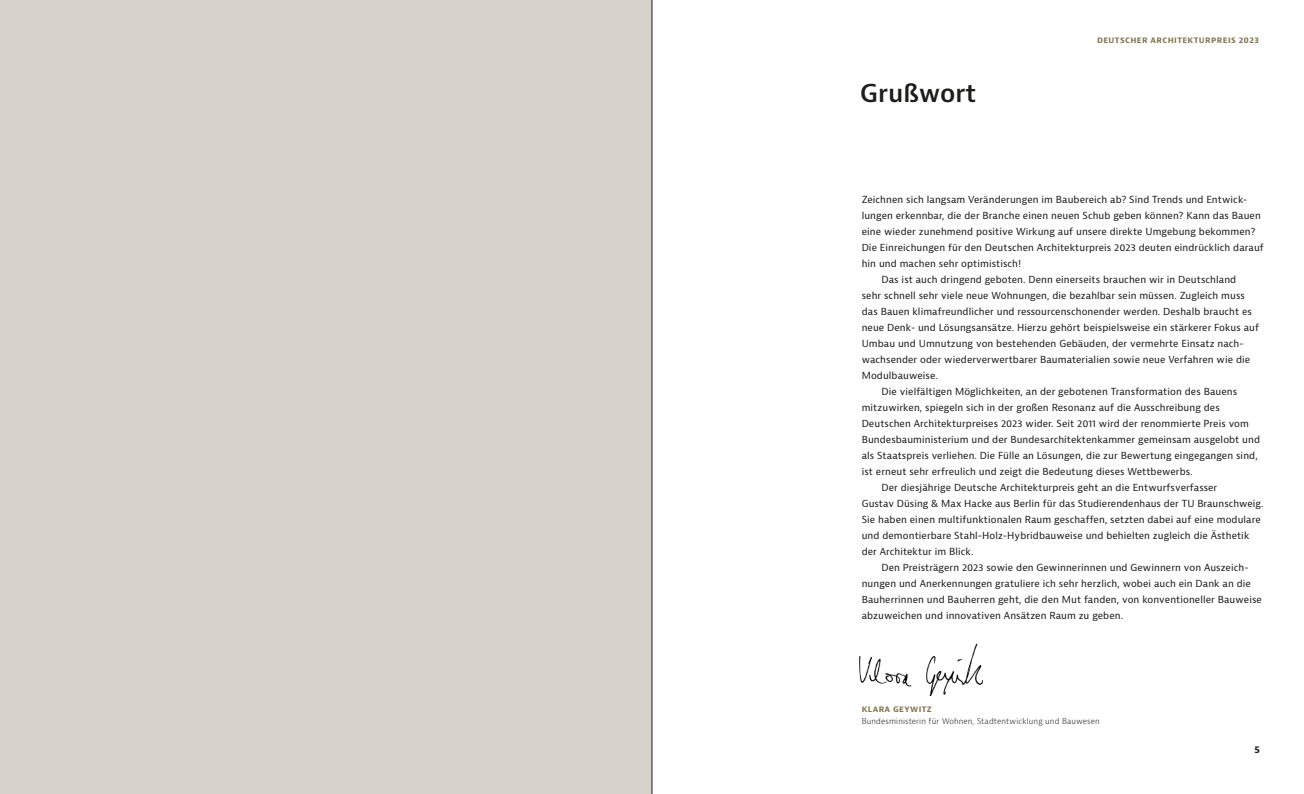
<style>
.page{position:relative;width:1304px;height:794px;background:#fff}
.page>*{position:absolute;margin:0;border:0;box-sizing:border-box;transform-origin:0 0}
.t1{font:600 24px "Bernina Sans";color:#1d1d1b}
.t2{font:9.5px/16px "Bernina Sans";letter-spacing:.01em;color:#1d1d1b}
.t3{font:700 9.5px "Bernina Sans";color:#1d1d1b}
.t4{font:700 8px "Bernina Sans";letter-spacing:.05em;color:#857550}
.t5{font:300 7.8px "Bernina Sans";letter-spacing:.02em;color:#1d1d1b}
</style>
<div class="page">
<div style="left:0;top:0;width:652px;height:794px;background:#d6d1ca"></div>
<hr style="left:652px;top:0;width:1px;height:794px;background:#1d1d1b">
<img style="left:859px;top:643px;width:124px;height:52px">
<h2 class="t1" style="left:860px;top:78px;width:118px">Grußwort</h2>
<p class="t4" style="left:1097px;top:35px;width:163px">DEUTSCHER ARCHITEKTURPREIS 2023</p>
<p class="t2" style="left:862px;top:192px;width:404px">Zeichnen sich langsam Veränderungen im Baubereich ab? Sind Trends und Entwick&shy;lungen erkennbar, die der Branche einen neuen Schub geben können? Kann das Bauen eine wieder zunehmend positive Wirkung auf unsere direkte Umgebung bekommen?<br>Die Einreichungen für den Deutschen Architekturpreis 2023 deuten eindrücklich darauf hin und machen sehr optimistisch!</p>
<p class="t2" style="left:862px;top:272px;width:399px;text-indent:20px">Das ist auch dringend geboten. Denn einerseits brauchen wir in Deutschland<br>sehr schnell sehr viele neue Wohnungen, die bezahlbar sein müssen. Zugleich muss das Bauen klimafreundlicher und ressourcenschonender werden. Deshalb braucht es neue Denk- und Lösungsansätze. Hierzu gehört beispielsweise ein stärkerer Fokus auf Umbau und Umnutzung von bestehenden Gebäuden, der vermehrte Einsatz nach&shy;wachsender oder wiederverwertbarer Baumaterialien sowie neue Verfahren wie die Modulbauweise.</p>
<p class="t2" style="left:862px;top:384px;width:400px;text-indent:20px">Die vielfältigen Möglichkeiten, an der gebotenen Transformation des Bauens mitzuwirken, spiegeln sich in der großen Resonanz auf die Ausschreibung des Deutschen Architekturpreises 2023 wider. Seit 2011 wird der renommierte Preis vom Bundesbauministerium und der Bundesarchitektenkammer gemeinsam ausgelobt und als Staatspreis verliehen. Die Fülle an Lösungen, die zur Bewertung eingegangen sind, ist erneut sehr erfreulich und zeigt die Bedeutung dieses Wettbewerbs.</p>
<p class="t2" style="left:862px;top:480px;width:403px;text-indent:20px">Der diesjährige Deutsche Architekturpreis geht an die Entwurfsverfasser<br>Gustav Düsing &amp; Max Hacke aus Berlin für das Studierendenhaus der TU Braunschweig.<br>Sie haben einen multifunktionalen Raum geschaffen, setzten dabei auf eine modulare und demontierbare Stahl-Holz-Hybridbauweise und behielten zugleich die Ästhetik der Architektur im Blick.</p>
<p class="t2" style="left:862px;top:560px;width:402px;text-indent:20px">Den Preisträgern 2023 sowie den Gewinnerinnen und Gewinnern von Auszeich&shy;nungen und Anerkennungen gratuliere ich sehr herzlich, wobei auch ein Dank an die Bauherrinnen und Bauherren geht, die den Mut fanden, von konventioneller Bauweise abzuweichen und innovativen Ansätzen Raum zu geben.</p>
<p class="t4" style="left:862px;top:703px;width:72px">KLARA GEYWITZ</p>
<p class="t5" style="left:862px;top:716px;width:240px">Bundesministerin für Wohnen, Stadtentwicklung und Bauwesen</p>
<p class="t3" style="left:1254px;top:743px;width:7px">5</p>
</div>
